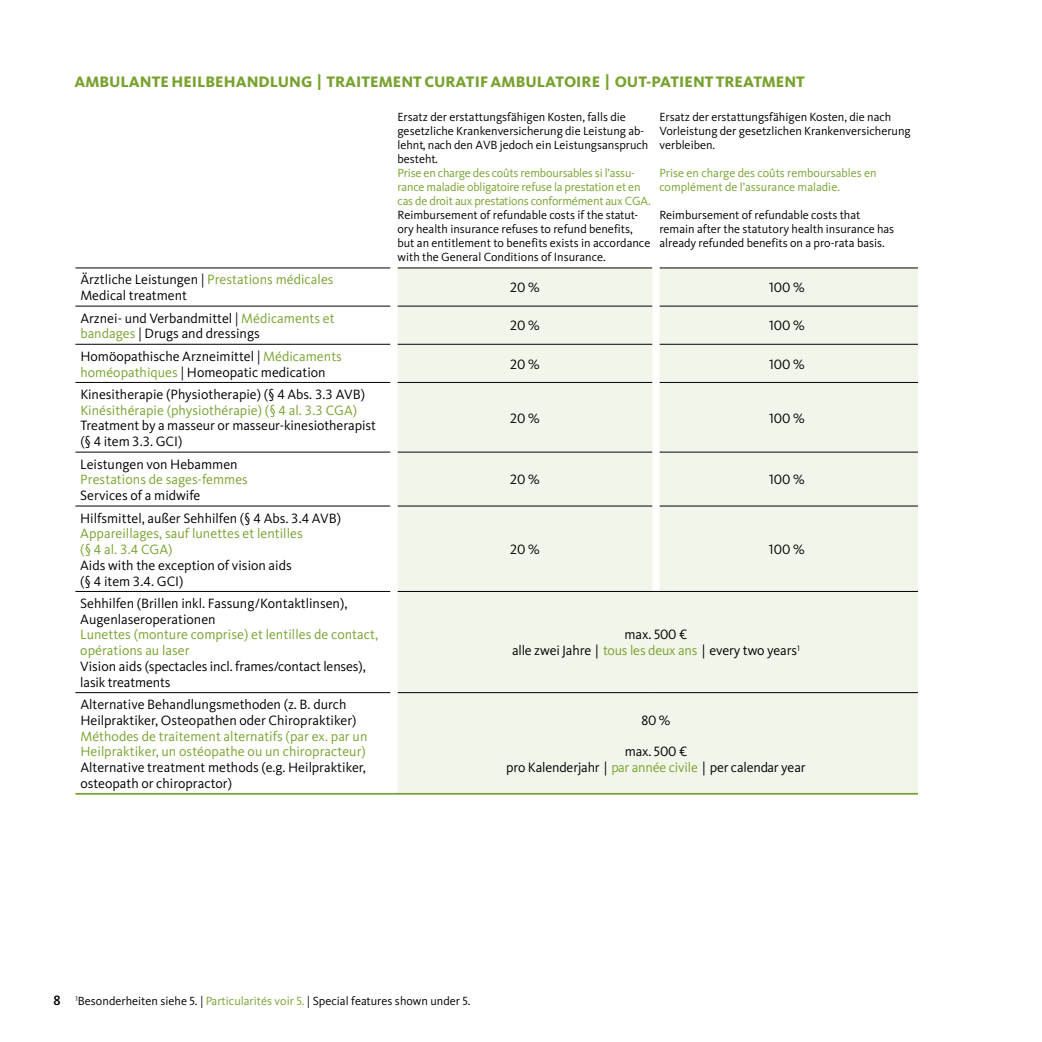
<style>
.page{position:relative;width:1042px;height:1042px;background:#fff}
.page>*{position:absolute;margin:0;border:0;box-sizing:border-box;transform-origin:0 0}
.t1{font:800 15.75px "Kievit";color:#78a22f}
.t2{font:14px/15.8px "Kievit TF";color:#000}
.t3{font:14px/15.8px "Kievit TF";letter-spacing:.005em;color:#78a22f}
.t4{font:14px/15.8px "Kievit";letter-spacing:-.01em;color:#000;text-align:center}
.t5{font:14px "Kievit Regular SC";color:#000}
.t6{font:12.25px/14px "Kievit TF";color:#000}
.t7{font:12.25px/14px "Kievit";letter-spacing:-.015em;color:#78a22f}
.t8{font:12.25px/14px "Kievit";color:#000}
.s1{font-family:"Kievit"}
.s2{color:#78a22f}
.s3{font-family:"Kievit Regular SC"}
.s4{font-family:"Charter EF"}
.s5{font-family:"Kievit Medium SC";font-size:14px}
.s6{font-family:"Kievit Regular SC";color:#78a22f}
</style>
<div class="page">
<div style="left:397px;top:269px;width:521px;height:524px;background:#f2f6ea"></div>
<hr style="left:75px;top:268px;width:315px;height:1px;background:#000">
<hr style="left:75px;top:306px;width:315px;height:1px;background:#000">
<hr style="left:397px;top:306px;width:255px;height:1px;background:#000">
<hr style="left:659px;top:306px;width:259px;height:1px;background:#000">
<hr style="left:75px;top:344px;width:315px;height:1px;background:#000">
<hr style="left:397px;top:344px;width:255px;height:1px;background:#000">
<hr style="left:659px;top:344px;width:259px;height:1px;background:#000">
<hr style="left:75px;top:382px;width:315px;height:1px;background:#000">
<hr style="left:397px;top:382px;width:255px;height:1px;background:#000">
<hr style="left:659px;top:382px;width:259px;height:1px;background:#000">
<hr style="left:75px;top:452px;width:315px;height:1px;background:#000">
<hr style="left:397px;top:452px;width:255px;height:1px;background:#000">
<hr style="left:659px;top:452px;width:259px;height:1px;background:#000">
<hr style="left:75px;top:506px;width:315px;height:1px;background:#000">
<hr style="left:397px;top:506px;width:255px;height:1px;background:#000">
<hr style="left:659px;top:506px;width:259px;height:1px;background:#000">
<hr style="left:75px;top:591px;width:315px;height:1px;background:#000">
<hr style="left:75px;top:692px;width:315px;height:1px;background:#000">
<hr style="left:397px;top:692px;width:259px;height:1px;background:#000">
<hr style="left:656px;top:692px;width:262px;height:1px;background:#000">
<hr style="left:397px;top:268px;width:255px;height:1px;background:#000">
<hr style="left:659px;top:268px;width:259px;height:1px;background:#000">
<div style="left:652px;top:268px;width:7px;height:38px;background:#fff"></div>
<div style="left:652px;top:306px;width:7px;height:38px;background:#fff"></div>
<div style="left:652px;top:344px;width:7px;height:38px;background:#fff"></div>
<div style="left:652px;top:382px;width:7px;height:70px;background:#fff"></div>
<div style="left:652px;top:452px;width:7px;height:54px;background:#fff"></div>
<div style="left:652px;top:506px;width:7px;height:85px;background:#fff"></div>
<hr style="left:397px;top:591px;width:259px;height:1px;background:#000">
<hr style="left:656px;top:591px;width:262px;height:1px;background:#000">
<hr style="left:75px;top:793px;width:319px;height:1px;background:#78a22f">
<hr style="left:394px;top:793px;width:262px;height:1px;background:#78a22f">
<hr style="left:656px;top:793px;width:262px;height:1px;background:#78a22f">
<p class="t1" style="left:74px;top:72px;width:46px">AMBULA</p>
<p class="t1" style="left:140px;top:72px;width:87px">NTE HEILBEHA</p>
<p class="t1" style="left:247px;top:72px;width:23px">NDLU</p>
<p class="t1" style="left:289px;top:72px;width:67px">NG | TRAITEME</p>
<p class="t1" style="left:401px;top:72px;width:134px">NTCU RATI F AMBULATOI</p>
<p class="t1" style="left:582px;top:72px;width:79px">RE | OUT-PATIE</p>
<p class="t1" style="left:693px;top:72px;width:53px">NT TREATME</p>
<p class="t1" style="left:784px;top:72px;width:20px">NT</p>
<p class="t6" style="left:397px;top:110px;width:248px">Ersatz der erstattungsfähigen Kosten, falls die gesetzliche Krankenversicherung die Leistung a<span class="s1">b-</span></p>
<p class="t8" style="left:397px;top:138px;width:252px">lehnt, nach den AVB jedoch ein Leistungsanspruch besteht.</p>
<p class="t7" style="left:397px;top:166px;width:255px">Prise en charge des coûts remboursables si l’assu&shy;rance maladie obligatoire refuse la prestation et en cas de droit aux prestations conformément aux CGA.</p>
<p class="t8" style="left:397px;top:208px;width:242px">Reimbursement of refundable costs if the statut-</p>
<p class="t6" style="left:397px;top:222px;width:254px"><span class="s1">ory</span> health insurance refuses to refund benefits, but an entitlement to benefits exists in accordance with the General Conditions of Insurance.</p>
<p class="t6" style="left:659px;top:110px;width:253px">Ersatz der erstattungsfähigen Kosten, die nach<br>Vorleistung der gesetzlichen Krankenversicherung verbleiben.</p>
<p class="t7" style="left:659px;top:166px;width:219px">Prise en charge des coûts remboursables en complément de l’assurance maladie.</p>
<p class="t6" style="left:659px;top:208px;width:236px">Reimbursement of refundable costs that remain after the statutory health insurance has already refunded benefits on a pro-rata basis.</p>
<p class="t2" style="left:80px;top:272px;width:255px">Ärztliche Leistungen | <span class="s2">Prestations médicales<br></span>Medical treatment</p>
<p class="t5" style="left:510px;top:279px;width:31px">20 %</p>
<p class="t5" style="left:769px;top:279px;width:37px">100 %</p>
<p class="t2" style="left:80px;top:310px;width:256px">Arznei- und Verbandmittel | <span class="s2">Médicaments et bandages</span> | Drugs and dressings</p>
<p class="t5" style="left:510px;top:317px;width:31px">20 %</p>
<p class="t5" style="left:769px;top:317px;width:37px">100 %</p>
<p class="t2" style="left:80px;top:348px;width:263px">Homöopathische Arzneimittel | <span class="s2">Médicaments homéopathiques</span> | Homeopatic medication</p>
<p class="t5" style="left:510px;top:355px;width:31px">20 %</p>
<p class="t5" style="left:769px;top:355px;width:37px">100 %</p>
<p class="t2" style="left:80px;top:386px;width:286px">Kinesitherapie (Physiotherapie) (§ 4 Abs. 3.3 AVB)</p>
<p class="t3" style="left:80px;top:402px;width:278px">Kinésithérapie (physiothérapie) (§ 4 al. 3.3 CGA)</p>
<p class="t2" style="left:80px;top:418px;width:297px">Treatment by a masseur or masseur-kinesiotherapist (§ 4 item 3.3. GCI)</p>
<p class="t5" style="left:510px;top:409px;width:31px">20 %</p>
<p class="t5" style="left:769px;top:409px;width:37px">100 %</p>
<p class="t2" style="left:80px;top:456px;width:159px">Leistungen von Hebammen</p>
<p class="t3" style="left:80px;top:472px;width:169px">Prestations de sages-femmes</p>
<p class="t2" style="left:80px;top:488px;width:122px">Services of a midwife</p>
<p class="t2" style="left:80px;top:510px;width:262px">Hilfsmittel, außer Sehhilfen (§ 4 Abs. 3.4 AVB)</p>
<p class="t3" style="left:80px;top:526px;width:224px">Appareillages, sauf lunettes et lentilles (§ 4 al. 3.4 CGA)</p>
<p class="t2" style="left:80px;top:557px;width:213px">Aids with the exception of vision aids (§ 4 item 3.4. GCI)</p>
<p class="t2" style="left:80px;top:595px;width:269px">Sehhilfen (Brillen inkl. Fassung/Kontaktlinsen),<br>Augenlaseroperationen</p>
<p class="t3" style="left:80px;top:627px;width:300px">Lunettes (monture comprise) et lentilles de contact, opérations au laser</p>
<p class="t2" style="left:80px;top:658px;width:287px">Vision aids (spectacles incl. frames/contact lenses), lasik treatments</p>
<p class="t2" style="left:80px;top:697px;width:278px">Alternative Behandlungsmethoden (z. B. durch<br>Heilpraktiker, Osteopathen oder Chiropraktiker)</p>
<p class="t3" style="left:80px;top:728px;width:288px">Méthodes de traitement alternatifs (par ex. par un<br>Heilpraktiker, un ostéopathe ou un chiropracteur)</p>
<p class="t2" style="left:80px;top:760px;width:287px">Alternative treatment methods (e.g. Heilpraktiker, osteopath or chiropractor)</p>
<p class="t5" style="left:510px;top:471px;width:31px">20 %</p>
<p class="t5" style="left:769px;top:471px;width:37px">100 %</p>
<p class="t5" style="left:510px;top:541px;width:31px">20 %</p>
<p class="t5" style="left:769px;top:541px;width:37px">100 %</p>
<p class="t4" style="left:512px;top:627px;width:289px">max. <span class="s3">500</span> €<br>alle zwei Jahre <span class="s4">|</span> <span class="s2">tous les deux ans</span> <span class="s4">|</span> every two years<sup>1</sup></p>
<p class="t5" style="left:641px;top:711px;width:31px">80 %</p>
<p class="t4" style="left:506px;top:744px;width:301px">max. <span class="s3">500</span> €<br>pro Kalenderjahr <span class="s4">|</span> <span class="s2">par année civile</span> <span class="s4">|</span> per calendar year</p>
<p class="t8" style="left:53px;top:994px;width:419px"><span class="s5">8</span> <sup>1</sup>Besonderheiten siehe <span class="s3">5</span>. | <span class="s2">Particularités voir</span> <span class="s6">5</span><span class="s2">.</span> | Special features shown under <span class="s3">5</span>.</p>
</div>
